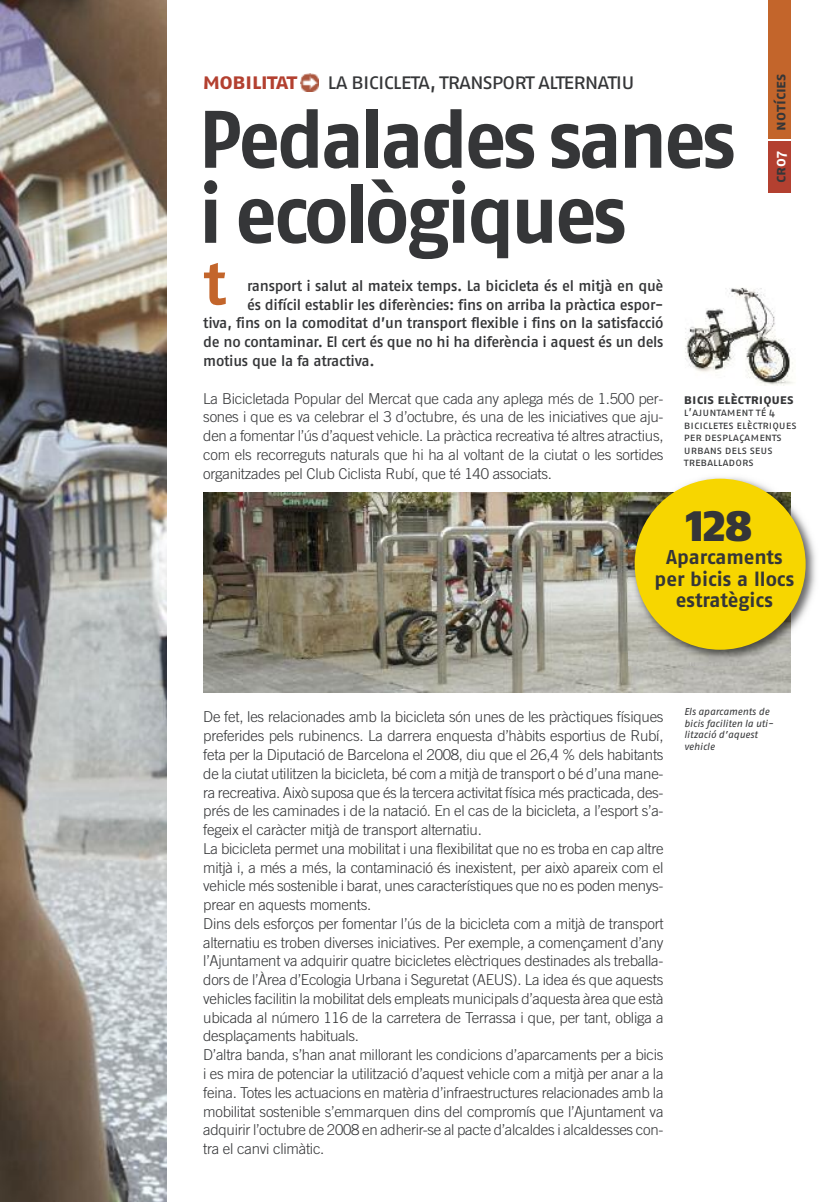
<style>
.page{position:relative;width:833px;height:1202px;background:#fff}
.page>*{position:absolute;margin:0;border:0;box-sizing:border-box;transform-origin:0 0}
.t1{font:700 81.25px/75px "Fago No";letter-spacing:-.04em;color:#353638}
.t2{font:700 60.5px "Fago No";color:#c3652b}
.t3{font:45px "Fago No Black Lf";color:#353638}
.t4{font:22.5px "Fago No Regular Caps";letter-spacing:-.07em;color:#353638}
.t5{font:22.5px "Fago No Bold Caps";letter-spacing:-.04em;color:#b34030}
.t6{font:700 20px/21.2px "Fago No";color:#353638;text-align:center}
.t7{font:300 15px/18.8px "Trade Gothic";letter-spacing:-.015em;color:#353638;text-align:justify}
.t8{font:15px "Fago No Med";letter-spacing:-.02em;color:#353638}
.t9{font:15px "Fago No Bold Caps";letter-spacing:-.005em;color:#353638}
.t10{font:13.75px "Fago No Bold Caps";letter-spacing:-.005em;color:#353638}
.t11{font:11.25px/12.5px "Fago No Regular Caps";letter-spacing:-.005em;color:#353638}
.t12{font:italic 10px/11.9px "Fago No";color:#353638}
.s1{color:#fff}
</style>
<div class="page">
<div style="left:768px;top:0;width:22px;height:138px;background:#c3652b"></div>
<div style="left:768px;top:142px;width:22px;height:51px;background:#b34030"></div>
<img style="left:685px;top:287px;width:108px;height:99px">
<img style="left:0;top:0;width:167px;height:1201px">
<img style="left:300px;top:74px;width:18px;height:18px">
<img style="left:204px;top:492px;width:586px;height:200px">
<img style="left:629px;top:477px;width:187px;height:188px">
<div style="left:634px;top:478px;width:171px;height:171px;background:#f7d600;border-radius:50%"></div>
<p class="t9" style="left:771px;top:131px;width:59px;rotate:-90deg">notícies</p>
<p class="t9" style="left:771px;top:183px;width:34px;rotate:-90deg">cr<span class="s1">07</span></p>
<h3 class="t5" style="left:202px;top:68px;width:97px">mobilitat</h3>
<h3 class="t4" style="left:327px;top:68px;width:309px">la bicicleta, transport alternatiu</h3>
<h1 class="t1" style="left:199px;top:109px;width:538px">Pedalades sanes i ecològiques</h1>
<p class="t8" style="left:247px;top:280px;width:418px">ransport i salut al mateix temps. La bicicleta és el mitjà en què</p>
<p class="t8" style="left:247px;top:299px;width:418px">és difícil establir les diferències: fins on arriba la pràctica espor-</p>
<p class="t8" style="left:203px;top:318px;width:462px">tiva, fins on la comoditat d’un transport flexible i fins on la satisfacció</p>
<p class="t8" style="left:203px;top:337px;width:462px">de no contaminar. El cert és que no hi ha diferència i aquest és un dels</p>
<p class="t8" style="left:203px;top:355px;width:173px">motius que la fa atractiva.</p>
<p class="t7" style="left:203px;top:390px;width:462px">La Bicicletada Popular del Mercat que cada any aplega més de 1.500 per&shy;sones i que es va celebrar el 3 d’octubre, és una de les iniciatives que aju&shy;den a fomentar l’ús d’aquest vehicle. La pràctica recreativa té altres atractius, com els recorreguts naturals que hi ha al voltant de la ciutat o les sortides organitzades pel Club Ciclista Rubí, que té 140 associats.</p>
<h2 class="t2" style="left:203px;top:262px;width:24px">t</h2>
<p class="t10" style="left:684px;top:391px;width:111px">bicis elèctriques</p>
<p class="t11" style="left:684px;top:406px;width:114px">l’ajuntament té 4 bicicletes elèctriques per desplaçaments urbans dels seus treballadors</p>
<h3 class="t3" style="left:686px;top:507px;width:68px">128</h3>
<h3 class="t6" style="left:654px;top:548px;width:141px">Aparcaments per bicis a llocs estratègics</h3>
<p class="t7" style="left:203px;top:709px;width:462px;text-align:left">De fet, les relacionades amb la bicicleta són unes de les pràctiques físiques preferides pels rubinencs. La darrera enquesta d’hàbits esportius de Rubí, feta per la Diputació de Barcelona el 2008, diu que el 26,4 % dels habitants de la ciutat utilitzen la bicicleta, bé com a mitjà de transport o bé d’una mane&shy;ra recreativa. Això suposa que és la tercera activitat física més practicada, des&shy;prés de les caminades i de la natació. En el cas de la bicicleta, a l’esport s’a&shy;fegeix el caràcter mitjà de transport alternatiu.<br>La bicicleta permet una mobilitat i una flexibilitat que no es troba en cap altre mitjà i, a més a més, la contaminació és inexistent, per això apareix com el vehicle més sostenible i barat, unes característiques que no es poden menys&shy;prear en aquests moments.<br>Dins dels esforços per fomentar l’ús de la bicicleta com a mitjà de transport alternatiu es troben diverses iniciatives. Per exemple, a començament d’any l’Ajuntament va adquirir quatre bicicletes elèctriques destinades als treballa&shy;dors de l’Àrea d’Ecologia Urbana i Seguretat (AEUS). La idea és que aquests vehicles facilitin la mobilitat dels empleats municipals d’aquesta àrea que està ubicada al número 116 de la carretera de Terrassa i que, per tant, obliga a desplaçaments habituals.<br>D’altra banda, s’han anat millorant les condicions d’aparcaments per a bicis i es mira de potenciar la utilització d’aquest vehicle com a mitjà per anar a la feina. Totes les actuacions en matèria d’infraestructures relacionades amb la mobilitat sostenible s’emmarquen dins del compromís que l’Ajuntament va adquirir l’octubre de 2008 en adherir-se al pacte d’alcaldes i alcaldesses con&shy;tra el canvi climàtic.</p>
<p class="t12" style="left:684px;top:706px;width:91px">Els aparcaments de bicis faciliten la uti&shy;lització d’aquest vehicle</p>
</div>
